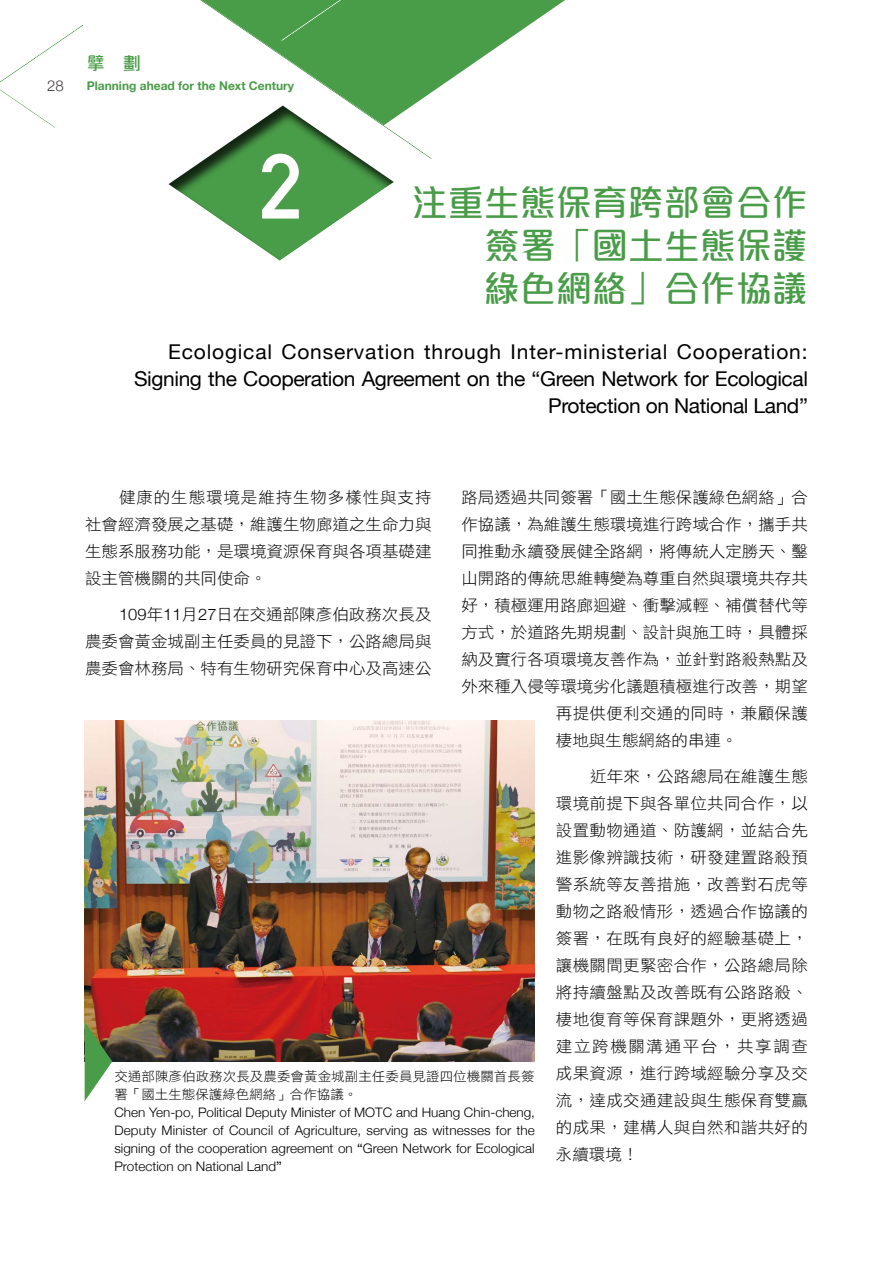
<style>
.page{position:relative;width:893px;height:1263px;background:#fff}
.page>*{position:absolute;margin:0;border:0;box-sizing:border-box;transform-origin:0 0}
.t1{font:700 90.45px "DIN Alternate";color:#fff}
.t2{font:500 36px/43.2px "M Elle HK";color:#499c48;text-align:justify}
.t3{font:20.4px/27px "Helvetica Neue";letter-spacing:-.02em;color:#000;text-align:right}
.t4{font:500 18px "M Elle HK";color:#499c48}
.t5{font:16.05px/27px "DF Hei Std W3";color:#000;text-align:justify}
.t6{font:16.05px "DF Hei Std W3";letter-spacing:.02em;color:#000}
.t7{font:300 15px "Helvetica Neue";color:#3e3a39}
.t8{font:300 13.05px/18px "Helvetica Neue";color:#000;text-align:justify}
.t9{font:13.05px/18px "DF Hei Std W3";letter-spacing:.005em;color:#000}
.t10{font:700 12px "Helvetica Neue";color:#499c48}
.s1{font-family:"Helvetica Neue";font-weight:300}
.s2{font-weight:400}
</style>
<div class="page">
<svg style="left:53px;top:28px;width:451px;height:61px"></svg>
<div style="left:280px;top:0;width:399px;height:42px;background:#000;opacity:.75"></div>
<div style="left:78px;top:0;width:355px;height:159px;background:#000;opacity:.75"></div>
<img style="left:85px;top:720px;width:450px;height:341px">
<svg style="left:85px;top:1022px;width:27px;height:79px"></svg>
<div style="left:155px;top:95px;width:252px;height:166px;background:#000;opacity:.75"></div>
<p class="t7" style="left:47px;top:74px;width:18px">28</p>
<p class="t4" style="left:87px;top:51px;width:55px">擘 劃</p>
<p class="t10" style="left:87px;top:77px;width:209px">Planning ahead for the Next Century</p>
<h1 class="t1" style="left:259px;top:118px;width:45px">2</h1>
<h2 class="t2" style="left:484px;top:179px;width:325px;text-indent:-72px">注重生態保育跨部會合作簽署「國土生態保護綠色網絡」合作協議</h2>
<p class="t3" style="left:134px;top:339px;width:675px">Ecological Conservation through Inter-ministerial Cooperation:<br>Signing the Cooperation Agreement on the “Green Network for Ecological<br>Protection on National Land”</p>
<p class="t5" style="left:461px;top:484px;width:348px">路局透過共同簽署「國土生態保護綠色網絡」合</p>
<p class="t5" style="left:461px;top:511px;width:348px">作協議，為維護生態環境進行跨域合作，攜手共</p>
<p class="t5" style="left:461px;top:538px;width:348px">同推動永續發展健全路網，將傳統人定勝天、鑿</p>
<p class="t5" style="left:461px;top:565px;width:348px">山開路的傳統思維轉變為尊重自然與環境共存共</p>
<p class="t5" style="left:461px;top:592px;width:348px">好，積極運用路廊迴避、衝擊減輕、補償替代等</p>
<p class="t5" style="left:461px;top:619px;width:348px">方式，於道路先期規劃、設計與施工時，具體採</p>
<p class="t5" style="left:461px;top:646px;width:348px">納及實行各項環境友善作為，並針對路殺熱點及</p>
<p class="t5" style="left:461px;top:673px;width:348px">外來種入侵等環境劣化議題積極進行改善，期望</p>
<p class="t6" style="left:556px;top:705px;width:253px">再提供便利交通的同時，兼顧保護</p>
<p class="t5" style="left:556px;top:727px;width:183px">棲地與生態網絡的串連。</p>
<p class="t5" style="left:556px;top:762px;width:253px;text-indent:34px">近年來，公路總局在維護生態環境前提下與各單位共同合作，以設置動物通道、防護網，並結合先進影像辨識技術，研發建置路殺預警系統等友善措施，改善對石虎等動物之路殺情形，透過合作協議的簽署，在既有良好的經驗基礎上，讓機關間更緊密合作，公路總局除將持續盤點及改善既有公路路殺、棲地復育等保育課題外，更將透過建立跨機關溝通平台，共享調查成果資源，進行跨域經驗分享及交流，達成交通建設與生態保育雙贏的成果，建構人與自然和諧共好的永續環境！</p>
<p class="t5" style="left:85px;top:484px;width:348px;text-indent:34px">健康的生態環境是維持生物多樣性與支持社會經濟發展之基礎，維護生物廊道之生命力與生態系服務功能，是環境資源保育與各項基礎建設主管機關的共同使命。</p>
<p class="t5" style="left:85px;top:600px;width:348px;text-indent:34px"><span class="s1">109</span>年<span class="s1">11</span>月<span class="s1">27</span>日在交通部陳彥伯政務次長及農委會黃金城副主任委員的見證下，公路總局與農委會林務局、特有生物研究保育中心及高速公</p>
<p class="t9" style="left:114px;top:1067px;width:422px">交通部陳彥伯政務次長及農委會黃金城副主任委員見證四位機關首長簽署「國土生態保護綠色網絡」合作協議。</p>
<p class="t8" style="left:114px;top:1103px;width:422px">Chen Yen-po, Political Deputy Minister of MOTC and Huang Chin-cheng, Deputy Minister of Council of Agriculture, serving as witnesses for the signing of the cooperation agreement on <span class="s2">“</span>Green Network for Ecological Protection on National Land<span class="s2">”</span></p>
</div>
